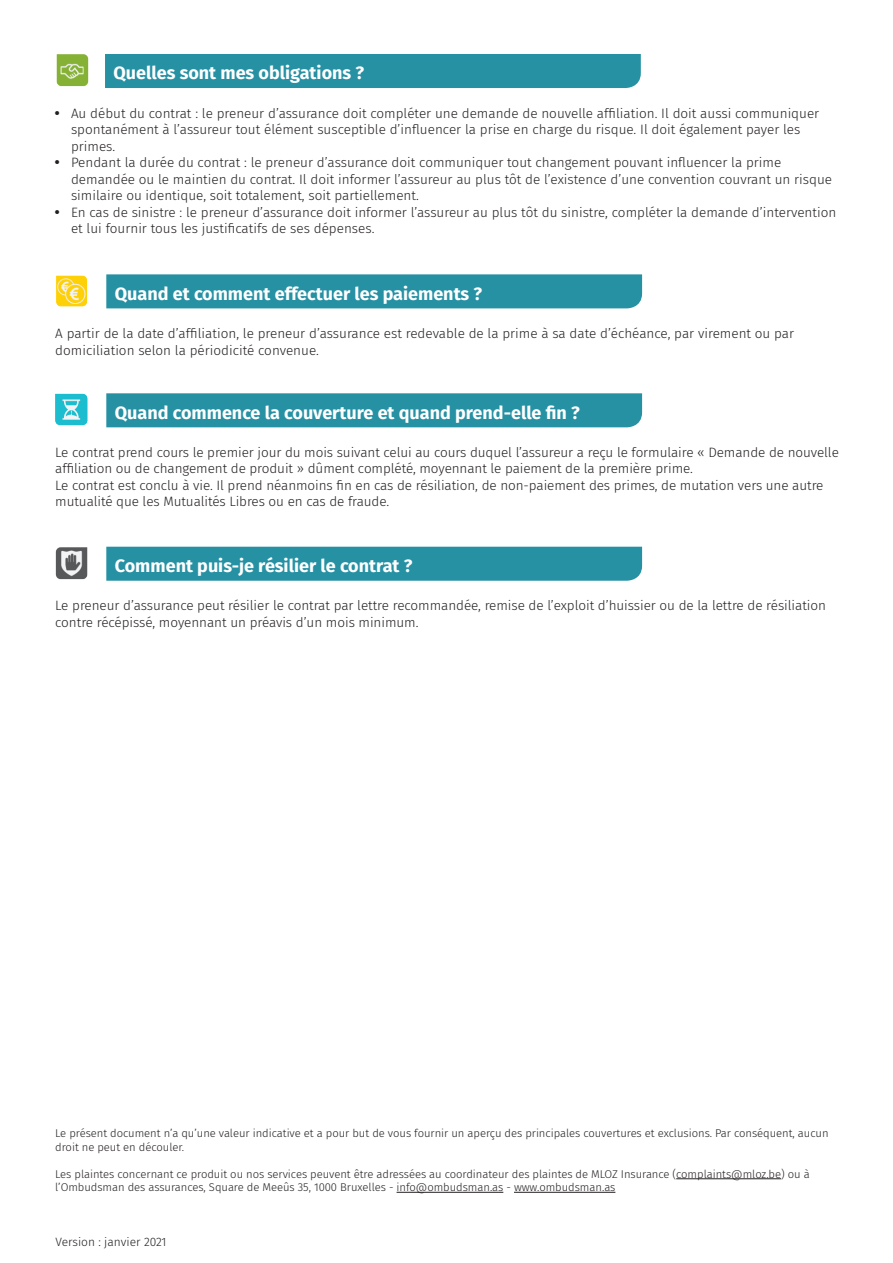
<style>
.page{position:relative;width:893px;height:1263px;background:#fff}
.page>*{position:absolute;margin:0;border:0;box-sizing:border-box;transform-origin:0 0}
.t1{font:700 18px "Fira Sans";color:#fff}
.t2{font:300 13.5px/16.5px "Fira Sans";letter-spacing:-.005em;color:#231f20}
.t3{font:300 12px "Fira Sans";color:#231f20}
.t4{font:300 11.25px/13.5px "Fira Sans";letter-spacing:-.005em;color:#231f20}
</style>
<div class="page">
<div style="left:106px;top:274px;width:536px;height:34px;background:#2791a4"></div>
<div style="left:106px;top:393px;width:536px;height:34px;background:#2791a4"></div>
<div style="left:106px;top:547px;width:536px;height:34px;background:#2791a4"></div>
<img style="left:56px;top:275px;width:32px;height:32px">
<img style="left:56px;top:394px;width:32px;height:32px">
<img style="left:55px;top:547px;width:32px;height:33px">
<div style="left:105px;top:54px;width:536px;height:34px;background:#2791a4"></div>
<img style="left:56px;top:55px;width:33px;height:32px">
<hr style="left:676px;top:1178px;width:105px;height:1px;background:#231f20">
<hr style="left:397px;top:1192px;width:106px;height:1px;background:#231f20">
<hr style="left:514px;top:1192px;width:101px;height:1px;background:#231f20">
<h1 class="t1" style="left:114px;top:58px;width:252px">Quelles sont mes obligations ?</h1>
<p class="t2" style="left:71px;top:105px;width:750px;text-indent:-17px">• Au début du contrat : le preneur d’assurance doit compléter une demande de nouvelle affiliation. Il doit aussi communiquer spontanément à l’assureur tout élément susceptible d’influencer la prise en charge du risque. Il doit également payer les primes.</p>
<p class="t2" style="left:71px;top:154px;width:763px;text-indent:-17px">• Pendant la durée du contrat : le preneur d’assurance doit communiquer tout changement pouvant influencer la prime demandée ou le maintien du contrat. Il doit informer l’assureur au plus tôt de l’existence d’une convention couvrant un risque similaire ou identique, soit totalement, soit partiellement.</p>
<p class="t2" style="left:71px;top:204px;width:767px;text-indent:-17px">• En cas de sinistre : le preneur d’assurance doit informer l’assureur au plus tôt du sinistre, compléter la demande d’intervention et lui fournir tous les justificatifs de ses dépenses.</p>
<h1 class="t1" style="left:115px;top:278px;width:369px">Quand et comment effectuer les paiements ?</h1>
<p class="t2" style="left:55px;top:325px;width:740px">A partir de la date d’affiliation, le preneur d’assurance est redevable de la prime à sa date d’échéance, par virement ou par domiciliation selon la périodicité convenue.</p>
<h1 class="t1" style="left:115px;top:397px;width:467px">Quand commence la couverture et quand prend-elle fin ?</h1>
<p class="t2" style="left:55px;top:444px;width:785px">Le contrat prend cours le premier jour du mois suivant celui au cours duquel l’assureur a reçu le formulaire « Demande de nouvelle affiliation ou de changement de produit » dûment complété, moyennant le paiement de la première prime.<br>Le contrat est conclu à vie. Il prend néanmoins fin en cas de résiliation, de non-paiement des primes, de mutation vers une autre mutualité que les Mutualités Libres ou en cas de fraude.</p>
<h1 class="t1" style="left:115px;top:551px;width:299px">Comment puis-je résilier le contrat ?</h1>
<p class="t2" style="left:55px;top:597px;width:772px">Le preneur d’assurance peut résilier le contrat par lettre recommandée, remise de l’exploit d’huissier ou de la lettre de résiliation contre récépissé, moyennant un préavis d’un mois minimum.</p>
<p class="t4" style="left:55px;top:1127px;width:775px">Le présent document n’a qu’une valeur indicative et a pour but de vous fournir un aperçu des principales couvertures et exclusions. Par conséquent, aucun droit ne peut en découler.</p>
<p class="t4" style="left:55px;top:1167px;width:756px">Les plaintes concernant ce produit ou nos services peuvent être adressées au coordinateur des plaintes de MLOZ Insurance (complaints@mloz.be) ou à l’Ombudsman des assurances, Square de Meeûs 35, 1000 Bruxelles - info@ombudsman.as - www.ombudsman.as</p>
<p class="t3" style="left:56px;top:1233px;width:113px">Version : janvier 2021</p>
</div>
